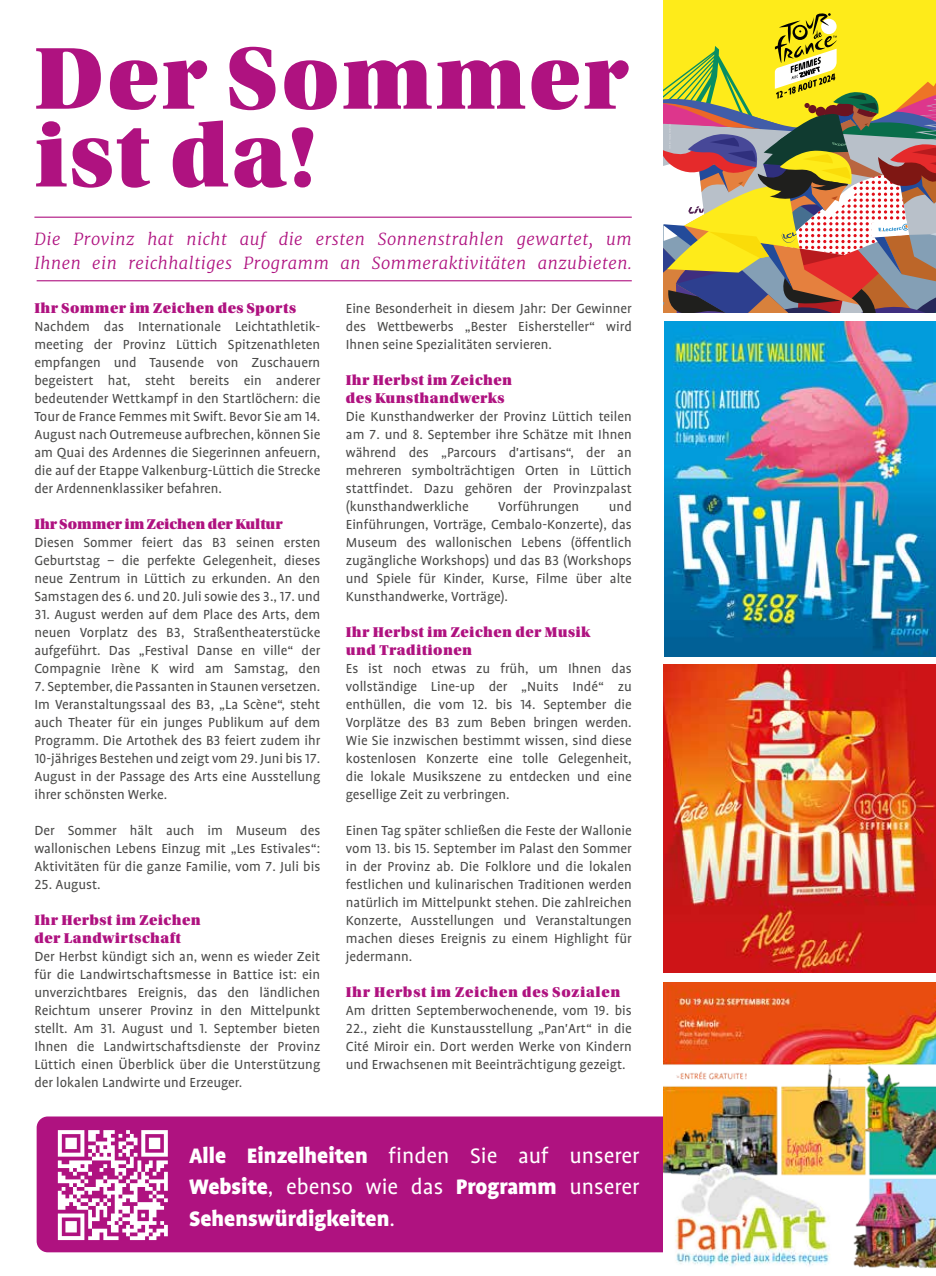
<style>
.page{position:relative;width:936px;height:1276px;background:#fff}
.page>*{position:absolute;margin:0;border:0;box-sizing:border-box;transform-origin:0 0}
.t1{font:93px/77.7px "Utopia Std Black Headline";letter-spacing:.03em;color:#af1280}
.t2{font:900 24px/31.5px "Profile OT";color:#fff;text-align:justify}
.t3{font:italic 300 16.5px/24px "Merriweather";letter-spacing:.03em;color:#af1280}
.t4{font:15px/18px "Profile OT";color:#4a4a49;text-align:justify}
.t5{font:15px/18px "Utopia Std Black Headline";letter-spacing:.03em;color:#af1280}
.t6{font:15px "Utopia Std Black Headline";letter-spacing:.05em;color:#af1280}
.t7{font:15px "Utopia Std Black Headline";color:#af1280}
.s1{font-weight:400}
</style>
<div class="page">
<div style="left:37px;top:1116px;width:646px;height:136px;background:#af1280;border-radius:11px"></div>
<hr style="left:34px;top:217px;width:597px;height:1px;background:#af1280">
<hr style="left:37px;top:280px;width:594px;height:1px;background:#af1280">
<svg style="left:663px;top:0;width:272px;height:313px;background:#bea455"></svg>
<img style="left:664px;top:321px;width:271px;height:335px">
<img style="left:663px;top:664px;width:272px;height:308px">
<img style="left:663px;top:982px;width:272px;height:287px">
<svg style="left:58px;top:1130px;width:110px;height:110px"></svg>
<h1 class="t1" style="left:34px;top:41px;width:595px">Der Sommer ist da!</h1>
<p class="t3" style="left:34px;top:226px;width:599px">Die Provinz hat nicht auf die ersten Sonnenstrahlen gewartet, um<br>Ihnen ein reichhaltiges Programm an Sommeraktivitäten anzubieten.</p>
<p class="t5" style="left:34px;top:299px;width:263px">Ihr Sommer im Zeichen des Sports</p>
<p class="t4" style="left:34px;top:317px;width:287px">Nachdem das Internationale Leichtathletik&shy;meeting der Provinz Lüttich Spitzenathleten empfangen und Tausende von Zuschauern begeistert hat, steht bereits ein anderer bedeutender Wettkampf in den Startlöchern: die Tour de France Femmes mit Swift. Bevor Sie am 14.<br>August nach Outremeuse aufbrechen, können Sie am Quai des Ardennes die Siegerinnen anfeuern, die auf der Etappe Valkenburg-Lüttich die Strecke der Ardennenklassiker befahren.</p>
<p class="t7" style="left:34px;top:516px;width:250px">Ihr Sommer im Zeichen der Kultur</p>
<p class="t4" style="left:34px;top:533px;width:287px">Diesen Sommer feiert das B3 seinen ersten Geburtstag – die perfekte Gelegenheit, dieses neue Zentrum in Lüttich zu erkunden. An den Samstagen des 6. und 20. Juli sowie des 3., 17. und</p>
<p class="t4" style="left:34px;top:605px;width:287px">31. August werden auf dem Place des Arts, dem neuen Vorplatz des B3, Straßentheaterstücke aufgeführt. Das „Festival Danse en ville“ der Compagnie Irène K wird am Samstag, den</p>
<p class="t4" style="left:34px;top:677px;width:287px">7. September, die Passanten in Staunen versetzen.<br>Im Veranstaltungssaal des B3, „La Scène“, steht auch Theater für ein junges Publikum auf dem Programm. Die Artothek des B3 feiert zudem ihr 10-jähriges Bestehen und zeigt vom 29. Juni bis 17.<br>August in der Passage des Arts eine Ausstellung ihrer schönsten Werke.</p>
<p class="t4" style="left:34px;top:821px;width:287px">Der Sommer hält auch im Museum des wallonischen Lebens Einzug mit „Les Estivales“:<br>Aktivitäten für die ganze Familie, vom 7. Juli bis</p>
<p class="t4" style="left:34px;top:875px;width:68px">25. August.</p>
<p class="t5" style="left:34px;top:911px;width:168px">Ihr Herbst im Zeichen der Landwirtschaft</p>
<p class="t4" style="left:34px;top:947px;width:287px">Der Herbst kündigt sich an, wenn es wieder Zeit für die Landwirtschaftsmesse in Battice ist: ein unverzichtbares Ereignis, das den ländlichen Reichtum unserer Provinz in den Mittelpunkt stellt. Am 31. August und 1. September bieten Ihnen die Landwirtschaftsdienste der Provinz Lüttich einen Überblick über die Unterstützung der lokalen Landwirte und Erzeuger.</p>
<p class="t4" style="left:346px;top:299px;width:287px">Eine Besonderheit in diesem Jahr: Der Gewinner des Wettbewerbs „Bester Eishersteller“ wird Ihnen seine Spezialitäten servieren.</p>
<p class="t5" style="left:346px;top:371px;width:168px">Ihr Herbst im Zeichen des Kunsthandwerks</p>
<p class="t4" style="left:346px;top:407px;width:287px">Die Kunsthandwerker der Provinz Lüttich teilen am 7. und 8. September ihre Schätze mit Ihnen während des „Parcours d'artisans“, der an mehreren symbolträchtigen Orten in Lüttich stattfindet. Dazu gehören der Provinzpalast (kunsthandwerkliche</p>
<p class="t4" style="left:346px;top:497px;width:287px;text-indent:263px">und Einführungen, Vorträge, Cembalo-Konzerte), das Museum des wallonischen Lebens (öffentlich zugängliche Workshops) und das B3 (Workshops und Spiele für Kinder, Kurse, Filme über alte Kunsthandwerke, Vorträge).</p>
<p class="t5" style="left:346px;top:623px;width:246px">Ihr Herbst im Zeichen der Musik und Traditionen</p>
<p class="t4" style="left:346px;top:659px;width:287px">Es ist noch etwas zu früh, um Ihnen das vollständige Line-up der „Nuits Indé“ zu enthüllen, die vom 12. bis 14. September die Vorplätze des B3 zum Beben bringen werden.<br>Wie Sie inzwischen bestimmt wissen, sind diese kostenlosen Konzerte eine tolle Gelegenheit, die lokale Musikszene zu entdecken und eine gesellige Zeit zu verbringen.</p>
<p class="t4" style="left:346px;top:821px;width:287px">Einen Tag später schließen die Feste der Wallonie vom 13. bis 15. September im Palast den Sommer in der Provinz ab. Die Folklore und die lokalen festlichen und kulinarischen Traditionen werden natürlich im Mittelpunkt stehen. Die zahlreichen Konzerte, Ausstellungen und Veranstaltungen machen dieses Ereignis zu einem Highlight für jedermann.</p>
<p class="t6" style="left:346px;top:984px;width:276px">Ihr Herbst im Zeichen des Sozialen</p>
<p class="t4" style="left:346px;top:1001px;width:287px">Am dritten Septemberwochenende, vom 19. bis 22., zieht die Kunstausstellung „Pan'Art“ in die Cité Miroir ein. Dort werden Werke von Kindern und Erwachsenen mit Beeinträchtigung gezeigt.</p>
<p class="t4" style="left:498px;top:497px;width:82px">Vorführungen</p>
<h2 class="t2" style="left:189px;top:1140px;width:452px">Alle Einzelheiten <span class="s1">finden Sie auf unserer </span>Website<span class="s1">, ebenso wie das</span> Programm <span class="s1">unserer </span>Sehenswürdigkeiten<span class="s1">.</span></h2>
</div>
